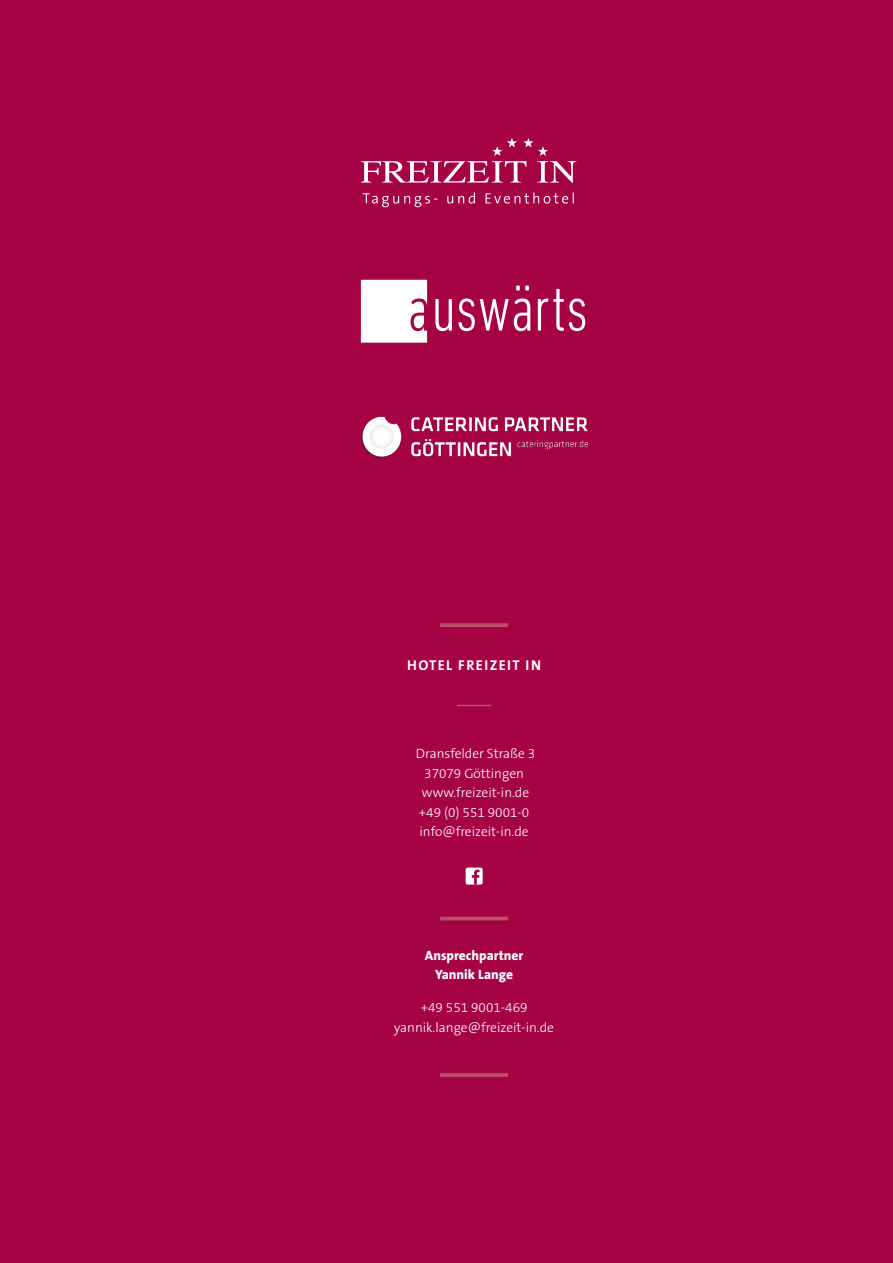
<style>
.page{position:relative;width:893px;height:1263px;background:#a60344}
.page>*{position:absolute;margin:0;border:0;box-sizing:border-box;transform-origin:0 0}
.t1{font:700 14.25px "The Sans B7";letter-spacing:.1em;color:#fff}
.t2{font:300 13.5px/19.5px "The Sans B3";color:#fff;text-align:center}
.t3{font:800 13.5px/19.5px "The Sans B8";color:#fff;text-align:center}
</style>
<div class="page">
<svg style="left:440px;top:623px;width:68px;height:4px"></svg>
<div style="left:461px;top:699px;width:26px;height:20px;background:linear-gradient(to right,#a60344,#a60344)"></div>
<hr style="left:457px;top:705px;width:34px;height:1px;background:#bb4e69">
<div style="left:466px;top:867px;width:17px;height:17px;background:#fff;border-radius:2px"></div>
<svg style="left:472px;top:870px;width:8px;height:14px"></svg>
<hr style="left:440px;top:917px;width:68px;height:3px;background:#bb4e69">
<hr style="left:440px;top:1073px;width:68px;height:4px;background:#b94765">
<svg style="left:361px;top:138px;width:215px;height:45px"></svg>
<svg style="left:363px;top:192px;width:211px;height:15px"></svg>
<svg style="left:361px;top:280px;width:224px;height:63px"></svg>
<img style="left:361px;top:417px;width:226px;height:41px">
<p class="t1" style="left:407px;top:658px;width:135px">HOTEL FREIZEIT IN</p>
<p class="t2" style="left:416px;top:744px;width:121px">Dransfelder Straße 3<br>37079 Göttingen www.freizeit-in.de +49 (0) 551 9001-0 info@freizeit-in.de</p>
<p class="t3" style="left:425px;top:946px;width:100px">Ansprechpartner<br>Yannik Lange</p>
<p class="t2" style="left:394px;top:998px;width:161px">+49 551 9001-469 yannik.lange@freizeit-in.de</p>
</div>
